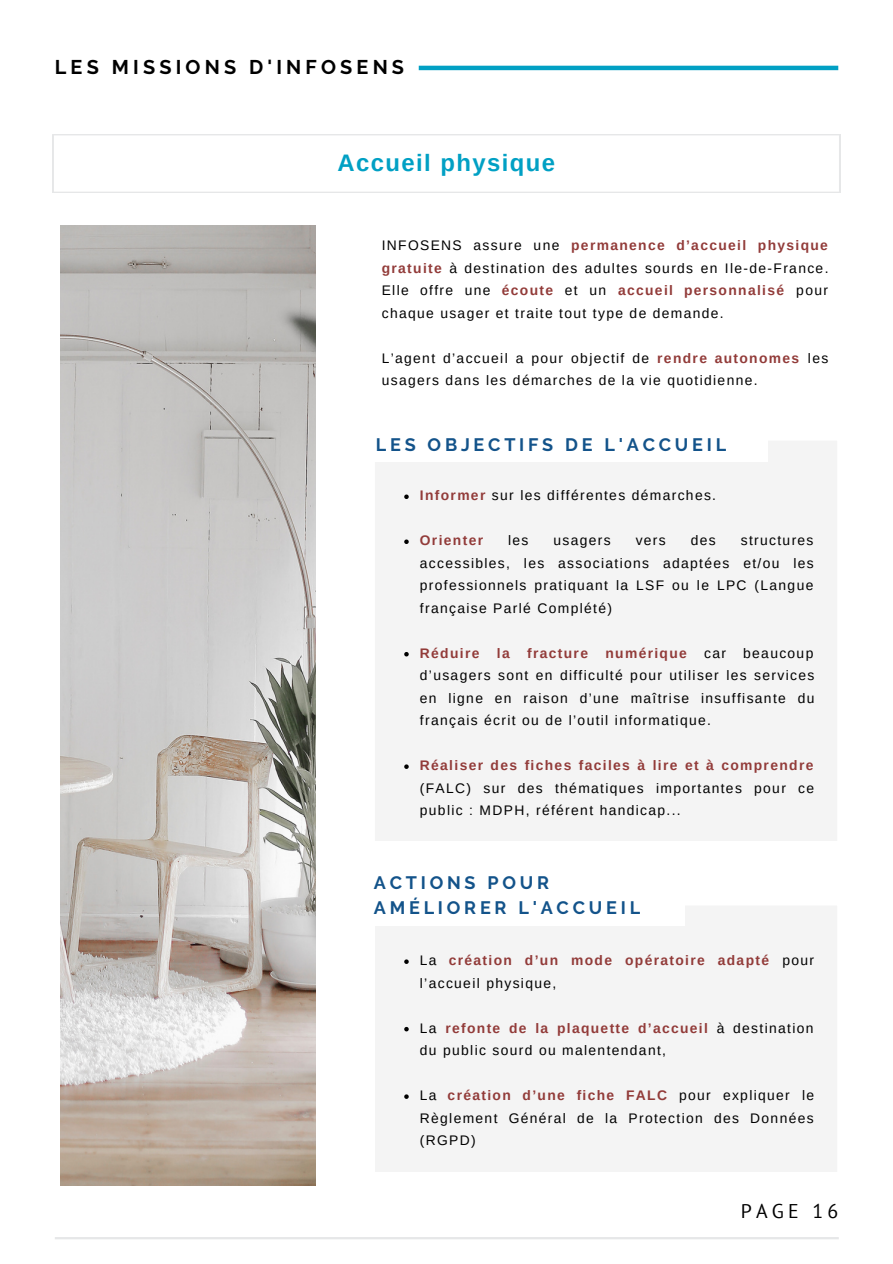
<style>
.page{position:relative;width:893px;height:1264px;background:#fff}
.page>*{position:absolute;margin:0;border:0;box-sizing:border-box;transform-origin:0 0}
.t1{font:700 23.85px "Arimo";letter-spacing:.06em;color:#01a0c4}
.t2{font:700 19.8px "Raleway";letter-spacing:.21em;color:#000}
.t3{font:19.8px "PT Sans";letter-spacing:.21em;color:#000}
.t4{font:700 18px/24.8px "Raleway";letter-spacing:.21em;color:#13538a}
.t5{font:13.8px/22.5px "Arimo";letter-spacing:.095em;color:#000;text-align:justify}
.t6{font:700 13.8px/22.5px "Arimo";letter-spacing:.095em;color:#923b39}
.s1{font-weight:700;color:#923b39}
.s2{font-weight:400;color:#000}
</style>
<div class="page">
<hr style="left:418px;top:66px;width:420px;height:4px;background:#01a0c4">
<hr style="left:55px;top:1236px;width:783px;height:3px;background:#e6e7e8">
<img style="left:61px;top:226px;width:254px;height:959px">
<div style="left:375px;top:441px;width:462px;height:400px;background:#f4f4f4"></div>
<svg style="left:404px;top:494px;width:4px;height:5px"></svg>
<svg style="left:404px;top:539px;width:4px;height:5px"></svg>
<svg style="left:404px;top:652px;width:4px;height:4px"></svg>
<svg style="left:404px;top:764px;width:4px;height:5px"></svg>
<div style="left:354px;top:430px;width:413px;height:31px;background:#fff"></div>
<div style="left:375px;top:906px;width:462px;height:266px;background:#f4f4f4"></div>
<svg style="left:404px;top:959px;width:4px;height:4px"></svg>
<svg style="left:404px;top:1026px;width:4px;height:5px"></svg>
<svg style="left:404px;top:1094px;width:4px;height:4px"></svg>
<div style="left:354px;top:893px;width:330px;height:32px;background:#fff"></div>
<svg style="left:53px;top:134px;width:787px;height:59px"></svg>
<h2 class="t2" style="left:55px;top:55px;width:351px">LES MISSIONS D'INFOSENS</h2>
<h1 class="t1" style="left:337px;top:149px;width:219px">Accueil physique</h1>
<p class="t5" style="left:382px;top:234px;width:448px">INFOSENS assure une <span class="s1">permanence d’accueil physique gratuite</span> à destination des adultes sourds en Ile-de-France.<br>Elle offre une <span class="s1">écoute</span> et un <span class="s1">accueil personnalisé</span> pour chaque usager et traite tout type de demande.</p>
<p class="t5" style="left:382px;top:347px;width:448px">L’agent d’accueil a pour objectif de <span class="s1">rendre autonomes</span> les usagers dans les démarches de la vie quotidienne.</p>
<h3 class="t4" style="left:376px;top:432px;width:352px">LES OBJECTIFS DE L'ACCUEIL</h3>
<p class="t5" style="left:420px;top:484px;width:298px"><span class="s1">Informer</span> sur les différentes démarches.</p>
<p class="t6" style="left:420px;top:529px;width:65px">Orienter</p>
<p class="t5" style="left:508px;top:529px;width:22px">les</p>
<p class="t5" style="left:553px;top:529px;width:59px">usagers</p>
<p class="t5" style="left:635px;top:529px;width:32px">vers</p>
<p class="t5" style="left:690px;top:529px;width:26px">des</p>
<p class="t5" style="left:420px;top:529px;width:395px;text-indent:321px">structures accessibles, les associations adaptées et/ou les professionnels pratiquant la LSF ou le LPC (Langue française Parlé Complété)</p>
<p class="t6" style="left:420px;top:641px;width:61px">Réduire</p>
<p class="t6" style="left:497px;top:641px;width:14px">la</p>
<p class="t6" style="left:527px;top:641px;width:62px">fracture</p>
<p class="t5" style="left:420px;top:641px;width:396px;text-indent:185px"><span class="s1">numérique</span> car beaucoup d’usagers sont en difficulté pour utiliser les services en ligne en raison d’une maîtrise insuffisante du français écrit ou de l’outil informatique.</p>
<p class="t6" style="left:420px;top:754px;width:395px">Réaliser des fiches faciles à lire et à comprendre</p>
<p class="t5" style="left:420px;top:776px;width:396px">(FALC) sur des thématiques importantes pour ce public : MDPH, référent handicap...</p>
<h3 class="t4" style="left:374px;top:870px;width:268px">ACTIONS POUR<br>AMÉLIORER L'ACCUEIL</h3>
<p class="t6" style="left:420px;top:949px;width:395px"><span class="s2">La</span> création d’un mode opératoire adapté <span class="s2">pour l’accueil physique,</span></p>
<p class="t5" style="left:420px;top:1016px;width:395px">La <span class="s1">refonte de la plaquette d’accueil</span> à destination du public sourd ou malentendant,</p>
<p class="t5" style="left:420px;top:1083px;width:396px">La <span class="s1">création d’une fiche FALC</span> pour expliquer le Règlement Général de la Protection des Données (RGPD)</p>
<h2 class="t3" style="left:740px;top:1198px;width:99px">PAGE 16</h2>
</div>
